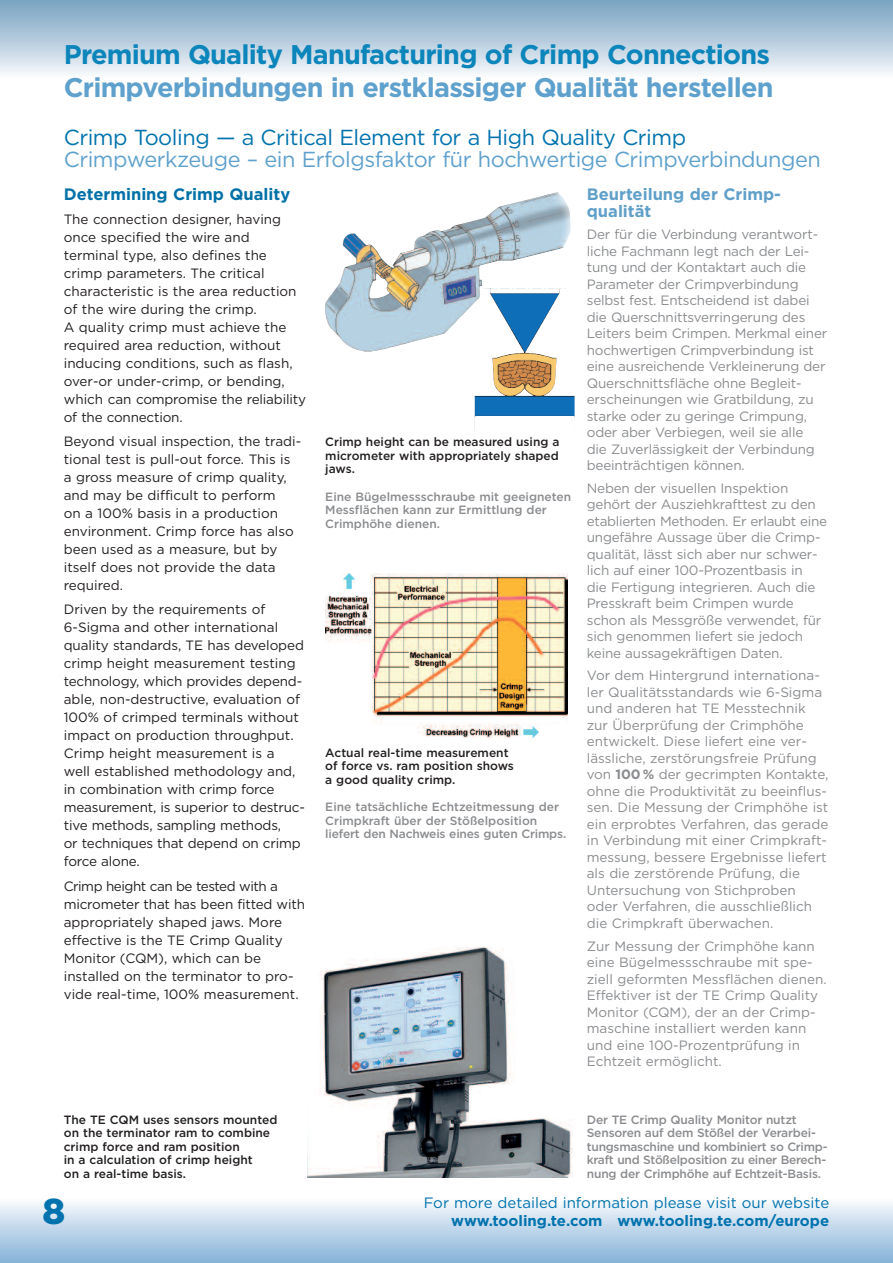
<style>
.page{position:relative;width:893px;height:1263px;background:#fff}
.page>*{position:absolute;margin:0;border:0;box-sizing:border-box;transform-origin:0 0}
.t1{font:900 36px "Gotham";color:#0073ae}
.t2{font:700 27px "Gotham";letter-spacing:-.03em;color:#5fa1cd}
.t3{font:700 27px "Gotham";letter-spacing:-.03em;color:#0c85bb}
.t4{font:21.75px "Gotham";letter-spacing:-.02em;color:#5fa1cd}
.t5{font:21.75px "Gotham";letter-spacing:-.02em;color:#0073ae}
.t6{font:700 16.5px/16.5px "Gotham";color:#60a0c8}
.t7{font:700 16.5px "Gotham";color:#0071a7}
.t8{font:15px "Gotham";color:#0073ae}
.t9{font:700 15px "Gotham";color:#0073ae}
.t10{font:13.5px/16.5px "Gotham";letter-spacing:-.015em;color:#8a8c8f}
.t11{font:13.5px/18px "Gotham";color:#231f20}
.t12{font:500 12px/13.5px "Gotham";letter-spacing:-.015em;color:#8a8c8f}
.t13{font:500 12px/13.5px "Gotham";color:#231f20}
.s1{font-weight:700}
</style>
<div class="page">
<div style="left:0;top:0;width:893px;height:77px;background:linear-gradient(to bottom,#76a1c0,#f5f7fb)"></div>
<div style="left:0;top:1199px;width:893px;height:64px;background:linear-gradient(to bottom,#f8fafc,#86b3d8)"></div>
<img style="left:326px;top:574px;width:242px;height:163px">
<img style="left:325px;top:192px;width:245px;height:118px">
<img style="left:468px;top:288px;width:107px;height:143px">
<img style="left:307px;top:947px;width:266px;height:231px">
<h2 class="t3" style="left:64px;top:45px;width:708px">Premium Quality Manufacturing of Crimp Connections</h2>
<h2 class="t2" style="left:64px;top:78px;width:711px">Crimpverbindungen in erstklassiger Qualität herstellen</h2>
<h3 class="t5" style="left:64px;top:130px;width:624px">Crimp Tooling — a Critical Element for a High Quality Crimp</h3>
<h3 class="t4" style="left:64px;top:152px;width:759px">Crimpwerkzeuge – ein Erfolgsfaktor für hochwertige Crimpverbindungen</h3>
<p class="t7" style="left:64px;top:189px;width:228px">Determining Crimp Quality</p>
<p class="t11" style="left:64px;top:212px;width:244px">The connection designer, having once specified the wire and terminal type, also defines the crimp parameters. The critical characteristic is the area reduction of the wire during the crimp.<br>A quality crimp must achieve the required area reduction, without inducing conditions, such as flash, over-or under-crimp, or bending, which can compromise the reliability of the connection.</p>
<p class="t11" style="left:64px;top:434px;width:239px">Beyond visual inspection, the tradi&shy;tional test is pull-out force. This is a gross measure of crimp quality, and may be difficult to perform<br>on a 100% basis in a production environment. Crimp force has also been used as a measure, but by itself does not provide the data required.</p>
<p class="t11" style="left:64px;top:602px;width:243px">Driven by the requirements of<br>6-Sigma and other international quality standards, TE has developed crimp height measurement testing technology, which provides depend&shy;able, non-destructive, evaluation of<br>100% of crimped terminals without impact on production throughput.<br>Crimp height measurement is a<br>well established methodology and, in combination with crimp force measurement, is superior to destruc&shy;tive methods, sampling methods,<br>or techniques that depend on crimp force alone.</p>
<p class="t11" style="left:64px;top:878px;width:243px">Crimp height can be tested with a micrometer that has been fitted with appropriately shaped jaws. More effective is the TE Crimp Quality Monitor (CQM), which can be installed on the terminator to pro&shy;vide real-time, 100% measurement.</p>
<p class="t13" style="left:64px;top:1114px;width:215px">The TE CQM uses sensors mounted on the terminator ram to combine crimp force and ram position<br>in a calculation of crimp height<br>on a real-time basis.</p>
<h1 class="t1" style="left:43px;top:1198px;width:24px">8</h1>
<p class="t13" style="left:325px;top:436px;width:236px;text-align:justify">Crimp height can be measured using a micrometer with appropriately shaped jaws.</p>
<p class="t12" style="left:325px;top:491px;width:247px">Eine Bügelmessschraube mit geeigneten<br>Messflächen kann zur Ermittlung der<br>Crimphöhe dienen.</p>
<p class="t13" style="left:325px;top:747px;width:190px">Actual real-time measurement of force vs. ram position shows a good quality crimp.</p>
<p class="t12" style="left:325px;top:801px;width:242px">Eine tatsächliche Echtzeitmessung der<br>Crimpkraft über der Stößelposition liefert den Nachweis eines guten Crimps.</p>
<p class="t6" style="left:587px;top:188px;width:196px">Beurteilung der Crimp&shy;qualität</p>
<p class="t10" style="left:587px;top:227px;width:242px">Der für die Verbindung verantwort&shy;liche Fachmann legt nach der Lei&shy;tung und der Kontaktart auch die Parameter der Crimpverbindung selbst fest. Entscheidend ist dabei die Querschnittsverringerung des Leiters beim Crimpen. Merkmal einer hochwertigen Crimpverbindung ist eine ausreichende Verkleinerung der Querschnittsfläche ohne Begleit&shy;erscheinungen wie Gratbildung, zu starke oder zu geringe Crimpung, oder aber Verbiegen, weil sie alle<br>die Zuverlässigkeit der Verbindung beeinträchtigen können.</p>
<p class="t10" style="left:587px;top:481px;width:242px">Neben der visuellen Inspektion gehört der Ausziehkrafttest zu den etablierten Methoden. Er erlaubt eine ungefähre Aussage über die Crimp&shy;qualität, lässt sich aber nur schwer&shy;lich auf einer 100-Prozentbasis in<br>die Fertigung integrieren. Auch die Presskraft beim Crimpen wurde schon als Messgröße verwendet, für sich genommen liefert sie jedoch keine aussagekräftigen Daten.</p>
<p class="t10" style="left:587px;top:668px;width:243px">Vor dem Hintergrund internationa&shy;ler Qualitätsstandards wie 6-Sigma und anderen hat TE Messtechnik zur Überprüfung der Crimphöhe entwickelt. Diese liefert eine ver&shy;lässliche, zerstörungsfreie Prüfung von <span class="s1">100 %</span> der gecrimpten Kontakte, ohne die Produktivität zu beeinflus&shy;sen. Die Messung der Crimphöhe ist ein erprobtes Verfahren, das gerade in Verbindung mit einer Crimpkraft&shy;messung, bessere Ergebnisse liefert als die zerstörende Prüfung, die Untersuchung von Stichproben oder Verfahren, die ausschließlich die Crimpkraft überwachen.</p>
<p class="t10" style="left:587px;top:939px;width:241px">Zur Messung der Crimphöhe kann eine Bügelmessschraube mit spe&shy;ziell geformten Messflächen dienen.<br>Effektiver ist der TE Crimp Quality<br>Monitor (CQM), der an der Crimp&shy;maschine installiert werden kann und eine 100-Prozentprüfung in<br>Echtzeit ermöglicht.</p>
<p class="t12" style="left:587px;top:1114px;width:242px">Der TE Crimp Quality Monitor nutzt Sensoren auf dem Stößel der Verarbei&shy;tungsmaschine und kombiniert so Crimp&shy;kraft und Stößelposition zu einer Berech&shy;nung der Crimphöhe auf Echtzeit-Basis.</p>
<p class="t8" style="left:424px;top:1197px;width:407px">For more detailed information please visit our website</p>
<p class="t9" style="left:451px;top:1215px;width:379px">www.tooling.te.com www.tooling.te.com/europe</p>
</div>
